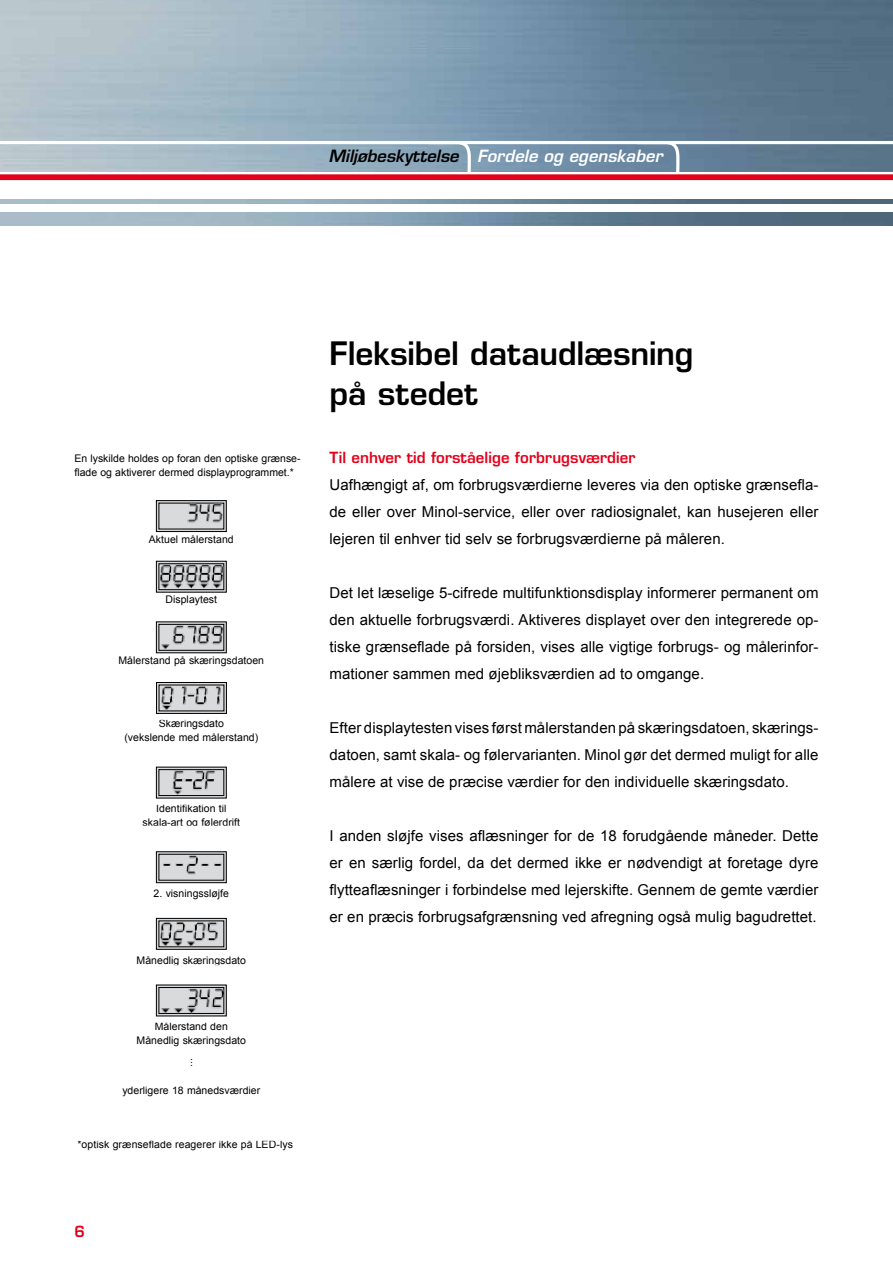
<style>
.page{position:relative;width:893px;height:1263px;background:#fff}
.page>*{position:absolute;margin:0;border:0;box-sizing:border-box;transform-origin:0 0}
.t1{font:600 31.5px/40.5px "Eurostile LT Std";letter-spacing:-.005em;color:#000}
.t2{font:italic 600 16.5px "Eurostile LT Std";letter-spacing:.005em;color:#fff}
.t3{font:15px/27px "Arial";letter-spacing:.005em;color:#000;text-align:justify}
.t4{font:600 15px "Eurostile LT Std";letter-spacing:.005em;color:#e2001a}
.t5{font:10.5px/13.5px "Arial";letter-spacing:.005em;color:#000;text-align:center}
.s1{color:#000}
</style>
<div class="page">
<img style="left:0;top:0;width:893px;height:171px">
<div style="left:0;top:174px;width:893px;height:6px;background:#e2001a"></div>
<img style="left:0;top:200px;width:893px;height:3px">
<img style="left:0;top:213px;width:893px;height:12px">
<svg style="left:156px;top:500px;width:71px;height:32px"></svg>
<img style="left:159px;top:503px;width:65px;height:26px">
<svg style="left:156px;top:561px;width:71px;height:32px"></svg>
<img style="left:159px;top:563px;width:65px;height:27px">
<svg style="left:156px;top:621px;width:71px;height:32px"></svg>
<img style="left:159px;top:624px;width:65px;height:26px">
<svg style="left:156px;top:682px;width:71px;height:32px"></svg>
<img style="left:160px;top:685px;width:65px;height:27px">
<svg style="left:156px;top:767px;width:71px;height:31px"></svg>
<div style="left:159px;top:769px;width:65px;height:27px;border:1px solid #000"></div>
<img style="left:159px;top:770px;width:65px;height:26px">
<svg style="left:156px;top:851px;width:71px;height:32px"></svg>
<img style="left:159px;top:854px;width:66px;height:26px">
<svg style="left:156px;top:918px;width:71px;height:32px"></svg>
<img style="left:158px;top:921px;width:66px;height:26px">
<svg style="left:156px;top:984px;width:71px;height:32px"></svg>
<div style="left:159px;top:987px;width:65px;height:27px;border:1px solid #000"></div>
<img style="left:159px;top:988px;width:65px;height:26px">
<svg style="left:634px;top:139px;width:49px;height:36px;background:#7d92a8"></svg>
<svg style="left:425px;top:139px;width:49px;height:36px;background:#97abbd"></svg>
<hr style="left:0;top:141px;width:893px;height:3px;background:#fff">
<p class="t2" style="left:328px;top:146px;width:335px"><span class="s1">Miljøbeskyttelse</span> Fordele og egenskaber</p>
<p class="t5" style="left:74px;top:452px;width:228px;text-align:left">En lyskilde holdes op foran den optiske grænse&shy;flade og aktiverer dermed displayprogrammet.*</p>
<p class="t5" style="left:149px;top:532px;width:86px">Aktuel målerstand</p>
<p class="t5" style="left:166px;top:593px;width:53px">Displaytest</p>
<p class="t5" style="left:119px;top:654px;width:147px">Målerstand på skæringsdatoen</p>
<p class="t5" style="left:124px;top:717px;width:135px">Skæringsdato<br>(vekslende med målerstand)</p>
<p class="t5" style="left:143px;top:802px;width:99px">Identifikation til skala-art og følerdrift</p>
<p class="t5" style="left:154px;top:886px;width:77px">2. visningssløjfe</p>
<p class="t5" style="left:137px;top:953px;width:111px">Månedlig skæringsdato</p>
<p class="t5" style="left:137px;top:1020px;width:111px">Målerstand den<br>Månedlig skæringsdato</p>
<p class="t5" style="left:201px;top:1058px;width:10px;rotate:90deg">...</p>
<p class="t5" style="left:122px;top:1084px;width:139px">yderligere 18 månedsværdier</p>
<p class="t5" style="left:77px;top:1138px;width:217px">*optisk grænseflade reagerer ikke på LED-lys</p>
<h1 class="t1" style="left:330px;top:333px;width:366px">Fleksibel dataudlæsning på stedet</h1>
<p class="t4" style="left:330px;top:448px;width:307px">Til enhver tid forståelige forbrugsværdier</p>
<p class="t3" style="left:330px;top:471px;width:490px">Uafhængigt af, om forbrugsværdierne leveres via den optiske grænsefla&shy;de eller over Minol-service, eller over radiosignalet, kan husejeren eller lejeren til enhver tid selv se forbrugsværdierne på måleren.</p>
<p class="t3" style="left:330px;top:579px;width:490px">Det let læselige 5-cifrede multifunktionsdisplay informerer permanent om den aktuelle forbrugsværdi. Aktiveres displayet over den integrerede op&shy;tiske grænseflade på forsiden, vises alle vigtige forbrugs- og målerinfor&shy;mationer sammen med øjebliksværdien ad to omgange.</p>
<p class="t3" style="left:330px;top:714px;width:490px">Efter displaytesten vises først målerstanden på skæringsdatoen, skærings&shy;datoen, samt skala- og følervarianten. Minol gør det dermed muligt for alle målere at vise de præcise værdier for den individuelle skæringsdato.</p>
<p class="t3" style="left:330px;top:822px;width:490px">I anden sløjfe vises aflæsninger for de 18 forudgående måneder. Dette er en særlig fordel, da det dermed ikke er nødvendigt at foretage dyre flytteaflæsninger i forbindelse med lejerskifte. Gennem de gemte værdier er en præcis forbrugsafgrænsning ved afregning også mulig bagudrettet.</p>
<p class="t4" style="left:74px;top:1222px;width:12px">6</p>
</div>
